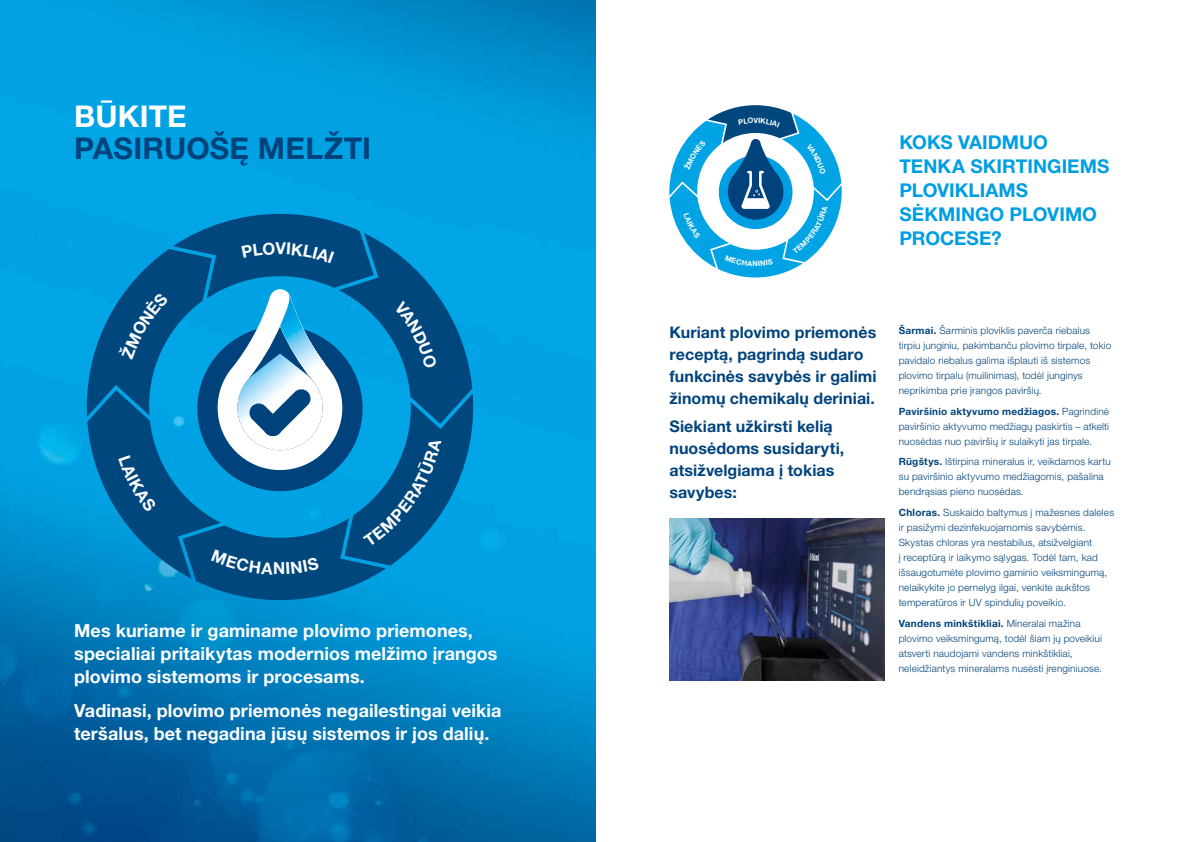
<style>
.page{position:relative;width:1191px;height:842px;background:#fff}
.page>*{position:absolute;margin:0;border:0;box-sizing:border-box;transform-origin:0 0}
.t1{font:700 30px "Helvetica Neue LT Pro";letter-spacing:.005em;color:#00437c}
.t2{font:700 30px "Helvetica Neue LT Pro";letter-spacing:.005em;color:#fff}
.t3{font:700 19px/24px "Helvetica Neue LT Pro";color:#009ee3}
.t4{font:700 18px/23px "Helvetica Neue LT Pro";letter-spacing:.005em;color:#fff}
.t5{font:700 16px/22px "Helvetica Neue LT Pro";letter-spacing:.005em;color:#00437c}
.t6{font:300 10px/15px "Helvetica Neue LT Pro";letter-spacing:.015em;color:#00437c}
.s1{font-weight:700}
</style>
<div class="page">
<img style="left:0;top:0;width:595px;height:842px">
<img style="left:669px;top:518px;width:215px;height:163px">
<svg style="left:87px;top:214px;width:386px;height:386px;background:#137cb4"></svg>
<svg style="left:669px;top:105px;width:172px;height:172px"></svg>
<h1 class="t2" style="left:74px;top:98px;width:114px">BŪKITE</h1>
<h1 class="t1" style="left:74px;top:130px;width:298px">PASIRUOŠĘ MELŽTI</h1>
<h3 class="t4" style="left:74px;top:618px;width:425px">Mes kuriame ir gaminame plovimo priemones, specialiai pritaikytas modernios melžimo įrangos plovimo sistemoms ir procesams.</h3>
<h3 class="t4" style="left:74px;top:699px;width:429px">Vadinasi, plovimo priemonės negailestingai veikia teršalus, bet negadina jūsų sistemos ir jos dalių.</h3>
<h2 class="t3" style="left:899px;top:130px;width:211px">KOKS VAIDMUO<br>TENKA SKIRTINGIEMS<br>PLOVIKLIAMS<br>SĖKMINGO PLOVIMO<br>PROCESE?</h2>
<h3 class="t5" style="left:669px;top:321px;width:209px">Kuriant plovimo priemonės receptą, pagrindą sudaro funkcinės savybės ir galimi žinomų chemikalų deriniai.</h3>
<h3 class="t5" style="left:669px;top:415px;width:176px">Siekiant užkirsti kelią nuosėdoms susidaryti, atsižvelgiama į tokias savybes:</h3>
<p class="t6" style="left:898px;top:323px;width:214px"><span class="s1">Šarmai.</span> Šarminis ploviklis paverča riebalus tirpiu junginiu, pakimbanču plovimo tirpale, tokio pavidalo riebalus galima išplauti iš sistemos plovimo tirpalu (muilinimas), todėl junginys neprikimba prie įrangos paviršių.</p>
<p class="t6" style="left:898px;top:403px;width:212px;text-align:justify"><span class="s1">Paviršinio aktyvumo medžiagos.</span> Pagrindinė paviršinio aktyvumo medžiagų paskirtis – atkelti nuosėdas nuo paviršių ir sulaikyti jas tirpale.</p>
<p class="t6" style="left:898px;top:454px;width:214px"><span class="s1">Rūgštys.</span> Ištirpina mineralus ir, veikdamos kartu su paviršinio aktyvumo medžiagomis, pašalina bendrąsias pieno nuosėdas.</p>
<p class="t6" style="left:898px;top:505px;width:217px"><span class="s1">Chloras.</span> Suskaido baltymus į mažesnes daleles ir pasižymi dezinfekuojamomis savybėmis.<br>Skystas chloras yra nestabilus, atsižvelgiant<br>į receptūrą ir laikymo sąlygas. Todėl tam, kad išsaugotumėte plovimo gaminio veiksmingumą, nelaikykite jo pernelyg ilgai, venkite aukštos temperatūros ir UV spindulių poveikio.</p>
<p class="t6" style="left:898px;top:615px;width:205px"><span class="s1">Vandens minkštikliai.</span> Mineralai mažina plovimo veiksmingumą, todėl šiam jų poveikiui atsverti naudojami vandens minkštikliai, neleidžiantys mineralams nusėsti įrenginiuose.</p>
</div>
